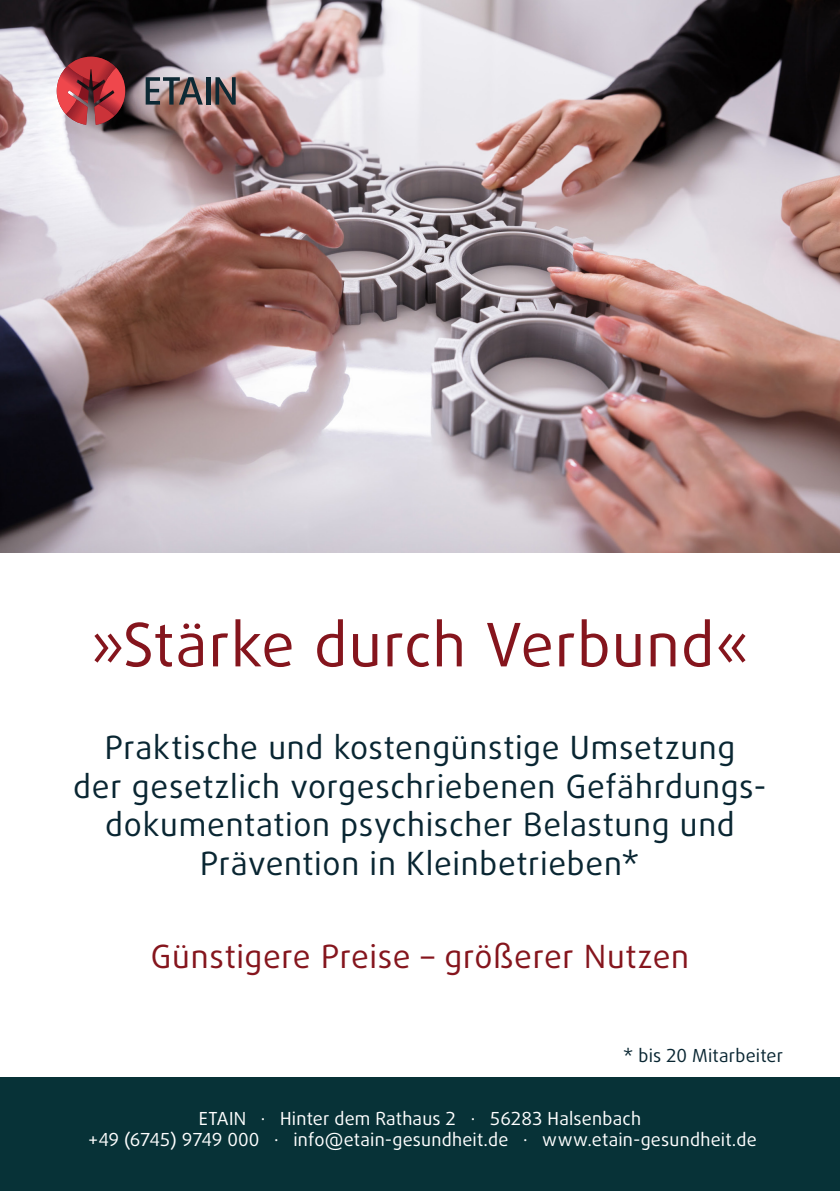
<style>
.page{position:relative;width:840px;height:1191px;background:#fff}
.page>*{position:absolute;margin:0;border:0;box-sizing:border-box;transform-origin:0 0}
.cover_HL{font:60px "Daxline Pro";letter-spacing:.02em;color:#85151d}
.cover_SL{font:32px/38.4px "Daxline Pro";letter-spacing:.02em;color:#092632;text-align:center}
.cover_SL-2{font:32px "Daxline Pro";letter-spacing:.02em;color:#85151d}
.Cover_-_Kontakt{font:18px "Daxline Pro";letter-spacing:.01em;color:#fff}
.Cover_-_Kleingedruck{font:18px "Daxline Pro";letter-spacing:.01em;color:#092632}
</style>
<div class="page">
<div style="left:0;top:1077px;width:839px;height:114px;background:#073237"></div>
<img style="left:0;top:0;width:839px;height:552px">
<svg style="left:57px;top:57px;width:68px;height:68px;background:#a63e45"></svg>
<svg style="left:146px;top:77px;width:57px;height:28px;background:#786f70"></svg>
<hr style="left:206px;top:77px;width:4px;height:28px;background:#0d2934">
<svg style="left:215px;top:77px;width:20px;height:28px"></svg>
<p class="cover_HL" style="left:90px;top:605px;width:661px">»Stärke durch Verbund«</p>
<p class="cover_SL" style="left:105px;top:729px;width:631px">Praktische und kostengünstige Umsetzung</p>
<p class="cover_SL" style="left:73px;top:767px;width:694px">der gesetzlich vorgeschriebenen Gefährdungs&shy;dokumentation psychischer Belastung und<br>Prävention in Kleinbetrieben*</p>
<p class="cover_SL-2" style="left:151px;top:935px;width:539px">Günstigere Preise – größerer Nutzen</p>
<p class="Cover_-_Kleingedruck" style="left:622px;top:1043px;width:162px">* bis 20 Mitarbeiter</p>
<p class="Cover_-_Kontakt" style="left:199px;top:1106px;width:443px">ETAIN · Hinter dem Rathaus 2 · 56283 Halsenbach</p>
<p class="Cover_-_Kontakt" style="left:88px;top:1128px;width:669px">+49 (6745) 9749 000 · info@etain-gesundheit.de · www.etain-gesundheit.de</p>
</div>
